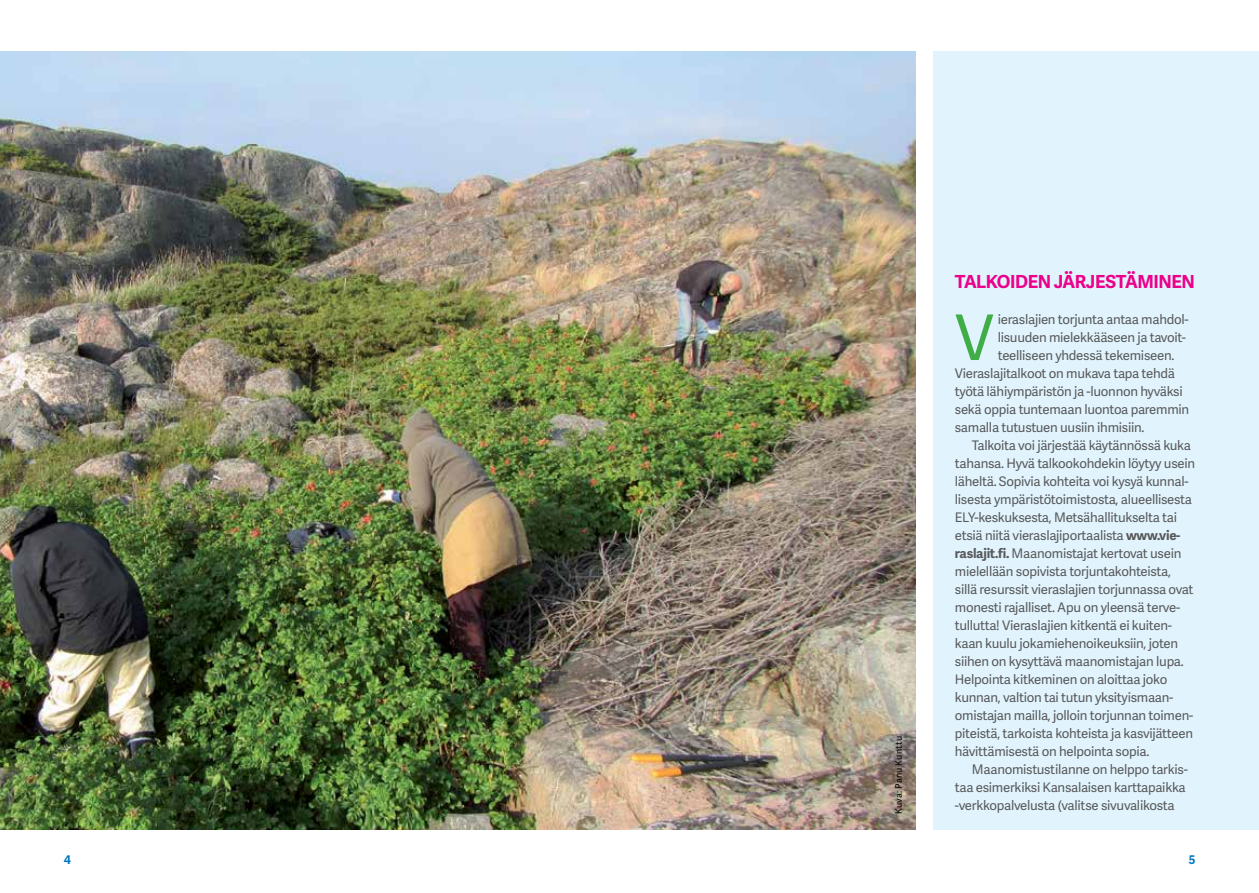
<style>
.page{position:relative;width:1259px;height:893px;background:#fff}
.page>*{position:absolute;margin:0;border:0;box-sizing:border-box;transform-origin:0 0}
.t1{font:62.85px "Adelle Sans";color:#41ad49}
.t2{font:700 18px "Adelle Sans";letter-spacing:-.025em;color:#ec008c}
.t3{font:13.2px "Adelle Sans";letter-spacing:-.02em;color:#58595b}
.t4{font:700 12px "Adelle Sans";color:#0079c1}
.t5{font:9px "Adelle Sans";letter-spacing:.02em;color:#000}
.s1{font-weight:700}
</style>
<div class="page">
<div style="left:933px;top:51px;width:326px;height:778px;background:#e1f4fd"></div>
<img style="left:0;top:51px;width:916px;height:778px">
<p class="t5" style="left:892px;top:814px;width:80px;rotate:-90deg">Kuva: Panu Kunttu</p>
<h2 class="t2" style="left:955px;top:268px;width:241px">TALKOIDEN JÄRJESTÄMINEN</h2>
<h1 class="t1" style="left:955px;top:293px;width:41px">V</h1>
<p class="t3" style="left:997px;top:310px;width:192px">ieraslajien torjunta antaa mahdol-</p>
<p class="t3" style="left:997px;top:328px;width:190px">lisuuden mielekkääseen ja tavoit-</p>
<p class="t3" style="left:997px;top:346px;width:178px">teelliseen yhdessä tekemiseen.</p>
<p class="t3" style="left:955px;top:364px;width:222px">Vieraslajitalkoot on mukava tapa tehdä</p>
<p class="t3" style="left:955px;top:382px;width:229px">työtä lähiympäristön ja -luonnon hyväksi</p>
<p class="t3" style="left:955px;top:400px;width:236px">sekä oppia tuntemaan luontoa paremmin</p>
<p class="t3" style="left:955px;top:418px;width:191px">samalla tutustuen uusiin ihmisiin.</p>
<p class="t3" style="left:972px;top:436px;width:220px">Talkoita voi järjestää käytännössä kuka</p>
<p class="t3" style="left:955px;top:454px;width:242px">tahansa. Hyvä talkookohdekin löytyy usein</p>
<p class="t3" style="left:955px;top:472px;width:235px">läheltä. Sopivia kohteita voi kysyä kunnal-</p>
<p class="t3" style="left:955px;top:490px;width:239px">lisesta ympäristötoimistosta, alueellisesta</p>
<p class="t3" style="left:955px;top:508px;width:224px">ELY-keskuksesta, Metsähallitukselta tai</p>
<p class="t3" style="left:955px;top:526px;width:227px">etsiä niitä vieraslajiportaalista <span class="s1">www.vie-</span></p>
<p class="t3" style="left:955px;top:544px;width:228px"><span class="s1">raslajit.fi.</span> Maanomistajat kertovat usein</p>
<p class="t3" style="left:955px;top:562px;width:218px">mielellään sopivista torjuntakohteista,</p>
<p class="t3" style="left:955px;top:580px;width:240px">sillä resurssit vieraslajien torjunnassa ovat</p>
<p class="t3" style="left:955px;top:598px;width:227px">monesti rajalliset. Apu on yleensä terve-</p>
<p class="t3" style="left:955px;top:616px;width:219px">tullutta! Vieraslajien kitkentä ei kuiten-</p>
<p class="t3" style="left:955px;top:634px;width:225px">kaan kuulu jokamiehenoikeuksiin, joten</p>
<p class="t3" style="left:955px;top:652px;width:230px">siihen on kysyttävä maanomistajan lupa.</p>
<p class="t3" style="left:955px;top:670px;width:214px">Helpointa kitkeminen on aloittaa joko</p>
<p class="t3" style="left:955px;top:688px;width:220px">kunnan, valtion tai tutun yksityismaan-</p>
<p class="t3" style="left:955px;top:706px;width:240px">omistajan mailla, jolloin torjunnan toimen-</p>
<p class="t3" style="left:955px;top:724px;width:240px">piteistä, tarkoista kohteista ja kasvijätteen</p>
<p class="t3" style="left:955px;top:742px;width:196px">hävittämisestä on helpointa sopia.</p>
<p class="t3" style="left:972px;top:760px;width:218px">Maanomistustilanne on helppo tarkis-</p>
<p class="t3" style="left:955px;top:778px;width:232px">taa esimerkiksi Kansalaisen karttapaikka</p>
<p class="t3" style="left:955px;top:796px;width:221px">-verkkopalvelusta (valitse sivuvalikosta</p>
<p class="t4" style="left:64px;top:850px;width:9px">4</p>
<p class="t4" style="left:1189px;top:850px;width:8px">5</p>
</div>
